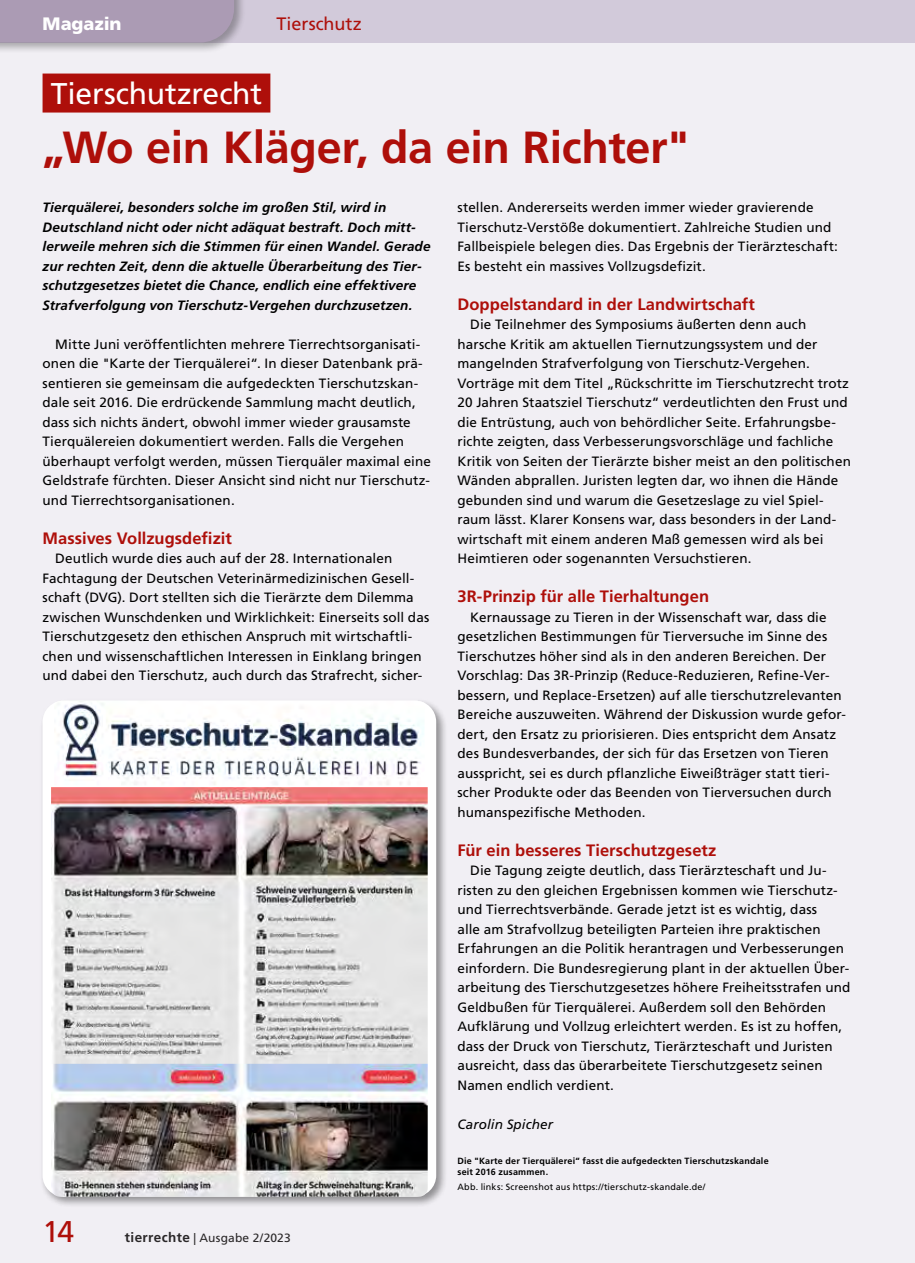
<style>
.page{position:relative;width:915px;height:1263px;background:#fff}
.page>*{position:absolute;margin:0;border:0;box-sizing:border-box;transform-origin:0 0}
.t1{font:700 45px "Frutiger LT Std";letter-spacing:-.01em;color:#ae0f0a}
.t2{font:30px "Frutiger LT Std";letter-spacing:-.005em;color:#fff}
.t3{font:30px "Frutiger LT Std";color:#ae0f0a}
.t4{font:18px "Frutiger LT Std";color:#ae0f0a}
.t5{font:900 18px "Frutiger LT Std";color:#fff}
.t6{font:700 16.5px "Frutiger LT Std";color:#ae0f0a}
.t7{font:13.5px/19.5px "Frutiger LT Std";letter-spacing:.01em;color:#000}
.t8{font:italic 700 13.5px/19.5px "Frutiger LT Std";letter-spacing:.01em;color:#000}
.t9{font:italic 13.5px "Frutiger LT Std";letter-spacing:.005em;color:#000}
.t10{font:12px "Frutiger LT Std";letter-spacing:.01em;color:#2a2728}
.t11{font:700 9px/10.8px "Frutiger LT Std";letter-spacing:.025em;color:#000}
.t12{font:9px "Frutiger LT Std";letter-spacing:.025em;color:#000}
.s1{font-weight:700;font-size:13.5px}
</style>
<div class="page">
<div style="left:0;top:0;width:914px;height:1263px;background:#f1eff4"></div>
<div style="left:40px;top:698px;width:407px;height:510px;background:#000;opacity:.4"></div>
<div style="left:43px;top:701px;width:393px;height:496px;background:#fff;border-radius:21px"></div>
<img style="left:54px;top:701px;width:370px;height:84px">
<div style="left:43px;top:74px;width:227px;height:39px;background:#ae0f0a"></div>
<img style="left:51px;top:787px;width:376px;height:410px">
<div style="left:0;top:0;width:914px;height:43px;background:#d2cada"></div>
<div style="left:0;top:0;width:246px;height:54px;background:#000;opacity:.3"></div>
<div style="left:0;top:0;width:234px;height:43px;background:#ab9bb4"></div>
<h3 class="t5" style="left:43px;top:13px;width:81px">Magazin</h3>
<h3 class="t4" style="left:276px;top:13px;width:86px">Tierschutz</h3>
<h2 class="t2" style="left:51px;top:75px;width:212px">Tierschutzrecht</h2>
<h1 class="t1" style="left:43px;top:121px;width:648px">„Wo ein Kläger, da ein Richter"</h1>
<p class="t8" style="left:43px;top:198px;width:389px">Tierquälerei, besonders solche im großen Stil, wird in Deutschland nicht oder nicht adäquat bestraft. Doch mitt&shy;lerweile mehren sich die Stimmen für einen Wandel. Gerade zur rechten Zeit, denn die aktuelle Überarbeitung des Tier&shy;schutzgesetzes bietet die Chance, endlich eine effektivere Strafverfolgung von Tierschutz-Vergehen durchzusetzen.</p>
<p class="t7" style="left:43px;top:334px;width:390px;text-indent:13px">Mitte Juni veröffentlichten mehrere Tierrechtsorganisati&shy;onen die "Karte der Tierquälerei“. In dieser Datenbank prä&shy;sentieren sie gemeinsam die aufgedeckten Tierschutzskan&shy;dale seit 2016. Die erdrückende Sammlung macht deutlich, dass sich nichts ändert, obwohl immer wieder grausamste Tierquälereien dokumentiert werden. Falls die Vergehen überhaupt verfolgt werden, müssen Tierquäler maximal eine Geldstrafe fürchten. Dieser Ansicht sind nicht nur Tierschutz&shy;und Tierrechtsorganisationen.</p>
<p class="t6" style="left:43px;top:528px;width:191px">Massives Vollzugsdefizit</p>
<p class="t7" style="left:43px;top:549px;width:388px;text-indent:13px">Deutlich wurde dies auch auf der 28. Internationalen Fachtagung der Deutschen Veterinärmedizinischen Gesell&shy;schaft (DVG). Dort stellten sich die Tierärzte dem Dilemma zwischen Wunschdenken und Wirklichkeit: Einerseits soll das Tierschutzgesetz den ethischen Anspruch mit wirtschaftli&shy;chen und wissenschaftlichen Interessen in Einklang bringen und dabei den Tierschutz, auch durch das Strafrecht, sicher-</p>
<p class="t7" style="left:457px;top:198px;width:382px">stellen. Andererseits werden immer wieder gravierende Tierschutz-Verstöße dokumentiert. Zahlreiche Studien und Fallbeispiele belegen dies. Das Ergebnis der Tierärzteschaft:<br>Es besteht ein massives Vollzugsdefizit.</p>
<p class="t6" style="left:457px;top:294px;width:299px">Doppelstandard in der Landwirtschaft</p>
<p class="t7" style="left:457px;top:315px;width:395px;text-indent:13px">Die Teilnehmer des Symposiums äußerten denn auch harsche Kritik am aktuellen Tiernutzungssystem und der mangelnden Strafverfolgung von Tierschutz-Vergehen.<br>Vorträge mit dem Titel „Rückschritte im Tierschutzrecht trotz 20 Jahren Staatsziel Tierschutz“ verdeutlichten den Frust und die Entrüstung, auch von behördlicher Seite. Erfahrungsbe&shy;richte zeigten, dass Verbesserungsvorschläge und fachliche Kritik von Seiten der Tierärzte bisher meist an den politischen Wänden abprallen. Juristen legten dar, wo ihnen die Hände gebunden sind und warum die Gesetzeslage zu viel Spiel&shy;raum lässt. Klarer Konsens war, dass besonders in der Land&shy;wirtschaft mit einem anderen Maß gemessen wird als bei Heimtieren oder sogenannten Versuchstieren.</p>
<p class="t6" style="left:457px;top:587px;width:253px">3R-Prinzip für alle Tierhaltungen</p>
<p class="t7" style="left:457px;top:607px;width:390px;text-indent:13px">Kernaussage zu Tieren in der Wissenschaft war, dass die gesetzlichen Bestimmungen für Tierversuche im Sinne des Tierschutzes höher sind als in den anderen Bereichen. Der Vorschlag: Das 3R-Prinzip (Reduce-Reduzieren, Refine-Ver&shy;bessern, und Replace-Ersetzen) auf alle tierschutzrelevanten Bereiche auszuweiten. Während der Diskussion wurde gefor&shy;dert, den Ersatz zu priorisieren. Dies entspricht dem Ansatz des Bundesverbandes, der sich für das Ersetzen von Tieren ausspricht, sei es durch pflanzliche Eiweißträger statt tieri&shy;scher Produkte oder das Beenden von Tierversuchen durch humanspezifische Methoden.</p>
<p class="t6" style="left:457px;top:840px;width:260px">Für ein besseres Tierschutzgesetz</p>
<p class="t7" style="left:457px;top:861px;width:394px;text-indent:13px">Die Tagung zeigte deutlich, dass Tierärzteschaft und Ju&shy;risten zu den gleichen Ergebnissen kommen wie Tierschutz&shy;und Tierrechtsverbände. Gerade jetzt ist es wichtig, dass<br>alle am Strafvollzug beteiligten Parteien ihre praktischen Erfahrungen an die Politik herantragen und Verbesserungen einfordern. Die Bundesregierung plant in der aktuellen Über&shy;arbeitung des Tierschutzgesetzes höhere Freiheitsstrafen und Geldbußen für Tierquälerei. Außerdem soll den Behörden Aufklärung und Vollzug erleichtert werden. Es ist zu hoffen, dass der Druck von Tierschutz, Tierärzteschaft und Juristen ausreicht, dass das überarbeitete Tierschutzgesetz seinen Namen endlich verdient.</p>
<p class="t9" style="left:457px;top:1116px;width:97px">Carolin Spicher</p>
<p class="t11" style="left:457px;top:1156px;width:312px">Die "Karte der Tierquälerei“ fasst die aufgedeckten Tierschutzskandale seit 2016 zusammen.</p>
<p class="t12" style="left:457px;top:1182px;width:249px">Abb. links: Screenshot aus https://tierschutz-skandale.de/</p>
<h2 class="t3" style="left:43px;top:1214px;width:33px">14</h2>
<p class="t10" style="left:125px;top:1230px;width:167px"><span class="s1">tierrechte</span> | Ausgabe 2/2023</p>
</div>
